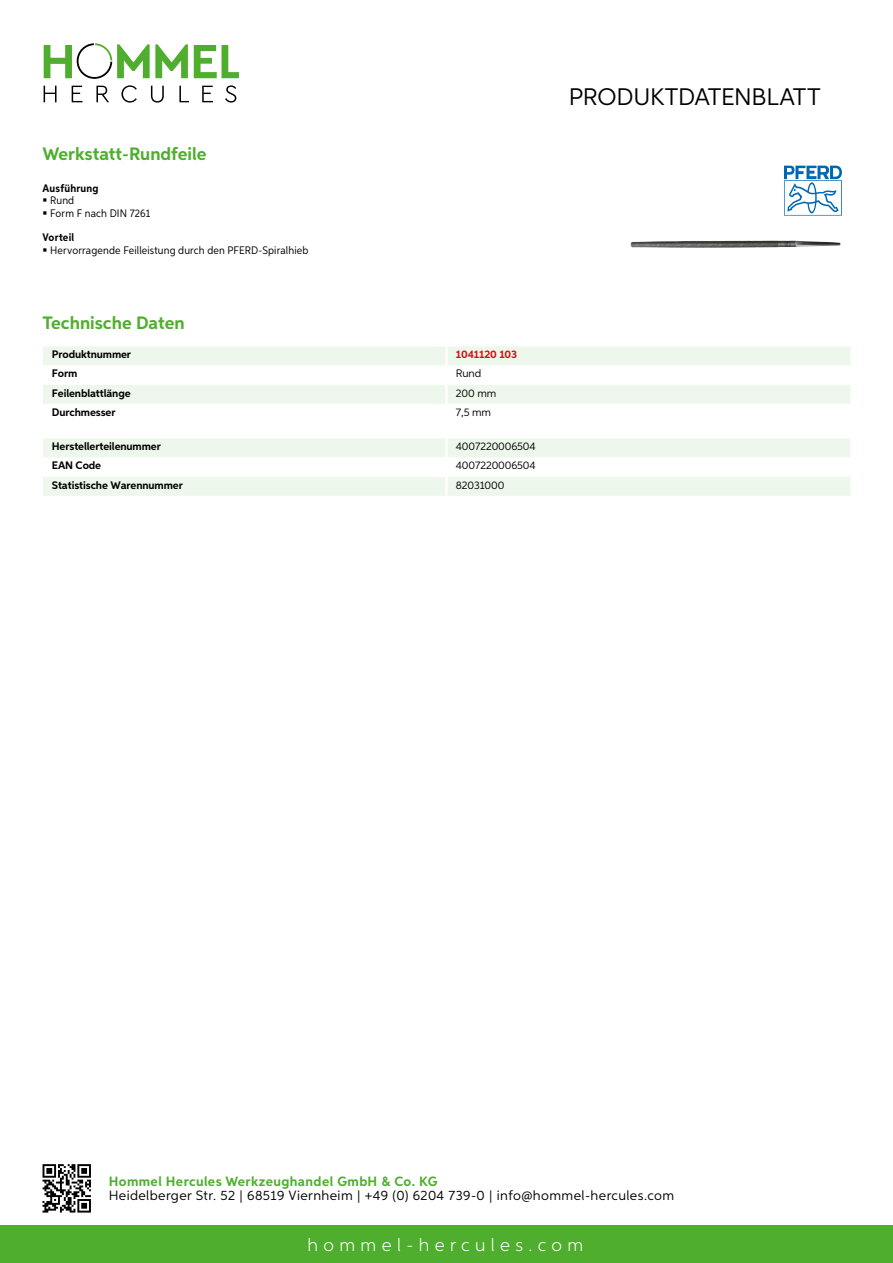
<style>
.page{position:relative;width:893px;height:1263px;background:#fff}
.page>*{position:absolute;margin:0;border:0;box-sizing:border-box;transform-origin:0 0}
.t1{font:24px "Aspira";letter-spacing:-.01em;color:#000}
.t2{font:700 18px "Aspira";color:#50ae2f}
.t3{font:300 18px "Aspira";letter-spacing:.3em;color:#fff}
.t4{font:13.5px "Aspira";letter-spacing:.03em;color:#000}
.t5{font:700 13.5px "Aspira";letter-spacing:.03em;color:#50ae2f}
.t6{font:700 10.95px "Aspira";letter-spacing:-.01em;color:#000}
.t7{font:10.95px/12.8px "Aspira Nar";letter-spacing:.015em;color:#000}
.t8{font:10.95px "Aspira";letter-spacing:-.01em;color:#000}
.t9{font:700 10.95px "Aspira Nar";letter-spacing:.02em;color:#000}
.t10{font:700 10.95px "Aspira";letter-spacing:-.01em;color:#cd1013}
</style>
<div class="page">
<div style="left:0;top:1226px;width:893px;height:37px;background:#50ae2f"></div>
<svg style="left:43px;top:1164px;width:48px;height:48px"></svg>
<svg style="left:194px;top:45px;width:45px;height:33px"></svg>
<svg style="left:44px;top:43px;width:144px;height:36px"></svg>
<svg style="left:44px;top:86px;width:13px;height:16px"></svg>
<svg style="left:72px;top:86px;width:10px;height:16px"></svg>
<svg style="left:96px;top:86px;width:13px;height:16px"></svg>
<svg style="left:121px;top:85px;width:16px;height:18px"></svg>
<svg style="left:151px;top:86px;width:13px;height:17px"></svg>
<svg style="left:179px;top:86px;width:10px;height:16px"></svg>
<svg style="left:202px;top:86px;width:11px;height:16px"></svg>
<svg style="left:225px;top:85px;width:11px;height:18px"></svg>
<div style="left:43px;top:346px;width:807px;height:19px;background:#eef7eb"></div>
<div style="left:43px;top:385px;width:807px;height:19px;background:#eef7eb"></div>
<hr style="left:445px;top:346px;width:3px;height:20px;background:#fff">
<hr style="left:445px;top:385px;width:3px;height:19px;background:#fff">
<svg style="left:43px;top:438px;width:807px;height:58px"></svg>
<hr style="left:445px;top:477px;width:3px;height:19px;background:#fff">
<img style="left:631px;top:241px;width:210px;height:7px">
<svg style="left:784px;top:166px;width:58px;height:50px"></svg>
<h2 class="t2" style="left:43px;top:142px;width:165px">Werkstatt-Rundfeile</h2>
<p class="t9" style="left:43px;top:181px;width:58px">Ausführung</p>
<p class="t7" style="left:50px;top:194px;width:102px">Rund<br>Form F nach DIN 7261</p>
<p class="t9" style="left:43px;top:231px;width:33px">Vorteil</p>
<p class="t7" style="left:50px;top:244px;width:260px">Hervorragende Feilleistung durch den PFERD-Spiralhieb</p>
<h2 class="t2" style="left:43px;top:312px;width:144px">Technische Daten</h2>
<p class="t6" style="left:52px;top:348px;width:81px">Produktnummer</p>
<p class="t10" style="left:456px;top:348px;width:63px">1041120 103</p>
<p class="t6" style="left:52px;top:367px;width:27px">Form</p>
<p class="t8" style="left:456px;top:367px;width:27px">Rund</p>
<p class="t6" style="left:52px;top:386px;width:80px">Feilenblattlänge</p>
<p class="t8" style="left:456px;top:386px;width:42px">200 mm</p>
<p class="t6" style="left:52px;top:405px;width:65px">Durchmesser</p>
<p class="t8" style="left:456px;top:405px;width:37px">7,5 mm</p>
<p class="t6" style="left:52px;top:440px;width:111px">Herstellerteilenummer</p>
<p class="t8" style="left:456px;top:440px;width:81px">4007220006504</p>
<p class="t6" style="left:52px;top:459px;width:51px">EAN Code</p>
<p class="t8" style="left:456px;top:459px;width:81px">4007220006504</p>
<p class="t6" style="left:52px;top:478px;width:132px">Statistische Warennummer</p>
<p class="t8" style="left:456px;top:478px;width:50px">82031000</p>
<h1 class="t1" style="left:569px;top:82px;width:253px">Produktdatenblatt</h1>
<p class="t5" style="left:109px;top:1172px;width:330px">Hommel Hercules Werkzeughandel GmbH &amp; Co. KG</p>
<p class="t4" style="left:109px;top:1187px;width:567px">Heidelberger Str. 52 | 68519 Viernheim | +49 (0) 6204 739-0 | info@hommel-hercules.com</p>
<h2 class="t3" style="left:307px;top:1234px;width:277px">hommel-hercules.com</h2>
</div>
